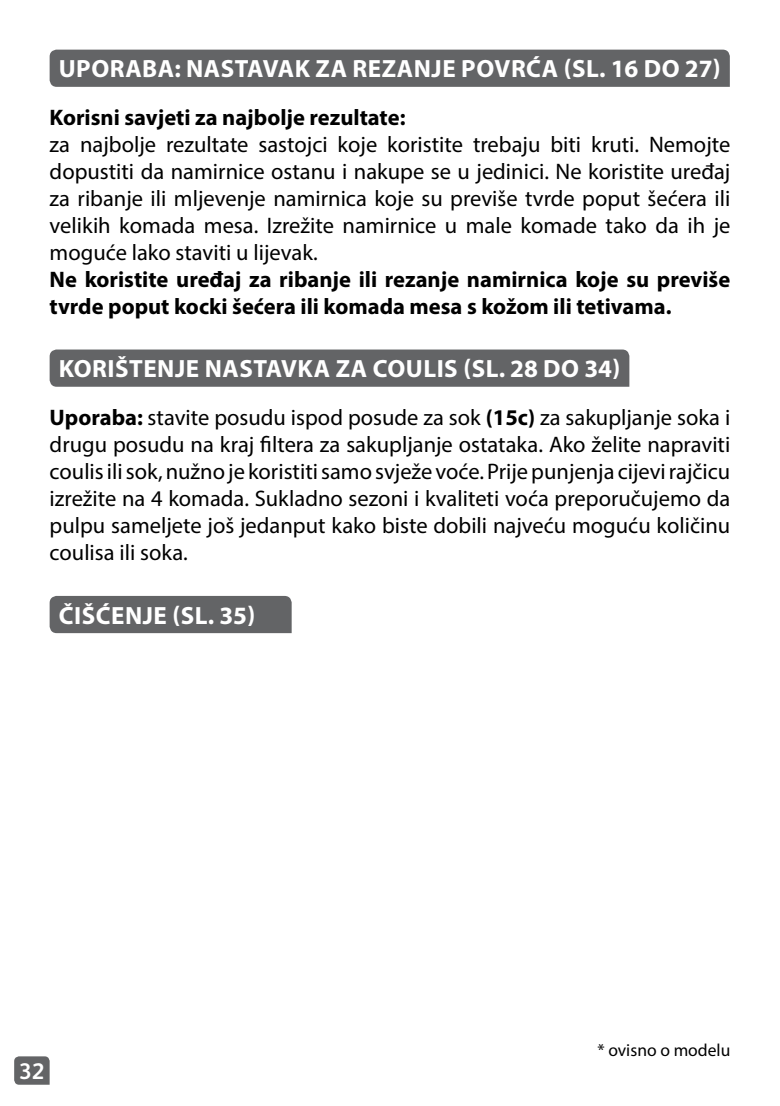
<style>
.page{position:relative;width:780px;height:1106px;background:#fff}
.page>*{position:absolute;margin:0;border:0;box-sizing:border-box;transform-origin:0 0}
.t1{font:700 25px "Myriad Pro";letter-spacing:.02em;color:#fff}
.t2{font:22.5px/27px "Myriad Pro";color:#000;text-align:justify}
.t3{font:700 22.5px/27px "Myriad Pro";color:#000}
.t4{font:700 22.5px "FS Albert";color:#fff}
.t5{font:17.5px "Myriad Pro";color:#000}
.s1{font-weight:700}
</style>
<div class="page">
<svg style="left:14px;top:1056px;width:36px;height:28px"></svg>
<div style="left:50px;top:596px;width:241px;height:37px;background:#636466"></div>
<div style="left:50px;top:50px;width:679px;height:37px;background:#636466"></div>
<div style="left:50px;top:349px;width:579px;height:38px;background:#636466"></div>
<p class="t1" style="left:59px;top:52px;width:663px">UPORABA: NASTAVAK ZA REZANJE POVRĆA (SL. 16 DO 27)</p>
<p class="t3" style="left:50px;top:103px;width:357px">Korisni savjeti za najbolje rezultate:</p>
<p class="t2" style="left:50px;top:131px;width:682px">za najbolje rezultate sastojci koje koristite trebaju biti kruti. Nemojte dopustiti da namirnice ostanu i nakupe se u jedinici. Ne koristite uređaj za ribanje ili mljevenje namirnica koje su previše tvrde poput šećera ili velikih komada mesa. Izrežite namirnice u male komade tako da ih je moguće lako staviti u lijevak.</p>
<p class="t3" style="left:50px;top:265px;width:682px">Ne koristite uređaj za ribanje ili rezanje namirnica koje su previše tvrde poput kocki šećera ili komada mesa s kožom ili tetivama.</p>
<p class="t1" style="left:59px;top:352px;width:563px">KORIŠTENJE NASTAVKA ZA COULIS (SL. 28 DO 34)</p>
<p class="t2" style="left:50px;top:404px;width:682px"><span class="s1">Uporaba:</span> stavite posudu ispod posude za sok <span class="s1">(15c)</span> za sakupljanje soka i drugu posudu na kraj filtera za sakupljanje ostataka. Ako želite napraviti coulis ili sok, nužno je koristiti samo svježe voće. Prije punjenja cijevi rajčicu izrežite na 4 komada. Sukladno sezoni i kvaliteti voća preporučujemo da pulpu sameljete još jedanput kako biste dobili najveću moguću količinu coulisa ili soka.</p>
<p class="t1" style="left:59px;top:599px;width:198px">ČIŠĆENJE (SL. 35)</p>
<p class="t4" style="left:19px;top:1057px;width:27px">32</p>
<p class="t5" style="left:597px;top:1039px;width:134px">* ovisno o modelu</p>
</div>
